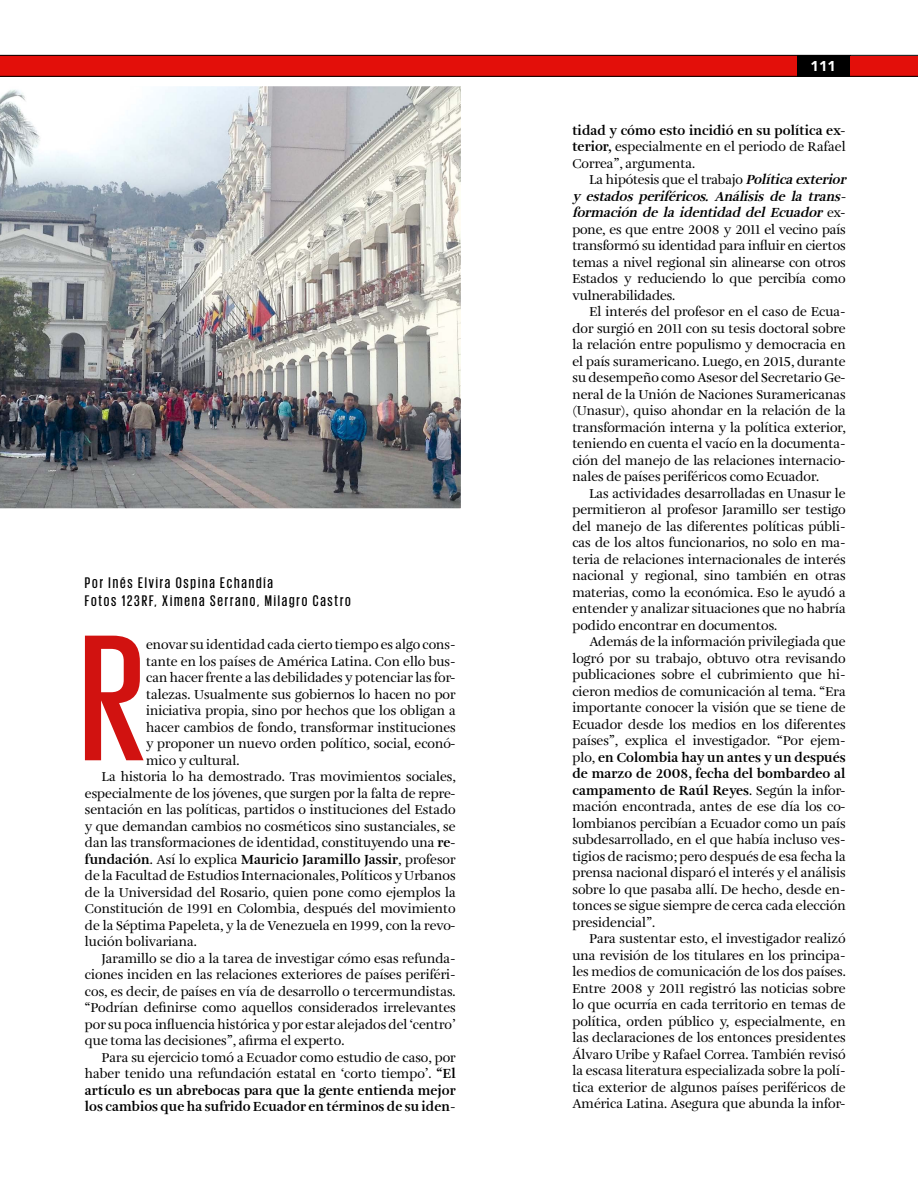
<style>
.page{position:relative;width:918px;height:1188px;background:#fff}
.page>*{position:absolute;margin:0;border:0;box-sizing:border-box;transform-origin:0 0}
.t1{font:500 183.9px "Giorgio Sans";color:#d11210}
.t2{font:500 15.75px/18px "Giorgio Sans";letter-spacing:.12em;color:#000}
.t3{font:900 14.25px "Avenir";color:#fff}
.t4{font:13.5px/16.5px "Amalia Pro";color:#000;text-align:justify}
.t5{font:700 13.5px "Amalia Pro";color:#000}
.s1{font-weight:700}
.s2{font-weight:400}
.s3{font-style:italic}
.s4{font-weight:700;font-style:italic}
</style>
<div class="page">
<img style="left:0;top:86px;width:461px;height:423px">
<svg style="left:0;top:55px;width:918px;height:22px;background:#c30d08"></svg>
<p class="t2" style="left:85px;top:573px;width:267px">Por Inés Elvira Ospina Echandía<br>Fotos 123RF, Ximena Serrano, Milagro Castro</p>
<h1 class="t1" style="left:80px;top:607px;width:66px">R</h1>
<p class="t4" style="left:146px;top:637px;width:311px">enovar su identidad cada cierto tiempo es algo cons-</p>
<p class="t4" style="left:146px;top:654px;width:311px">tante en los países de América Latina. Con ello bus-</p>
<p class="t4" style="left:146px;top:670px;width:311px">can hacer frente a las debilidades y potenciar las for-</p>
<p class="t4" style="left:146px;top:687px;width:311px">talezas. Usualmente sus gobiernos lo hacen no por</p>
<p class="t4" style="left:146px;top:703px;width:311px">iniciativa propia, sino por hechos que los obligan a</p>
<p class="t4" style="left:146px;top:720px;width:311px">hacer cambios de fondo, transformar instituciones</p>
<p class="t4" style="left:146px;top:736px;width:311px">y proponer un nuevo orden político, social, econó-</p>
<p class="t4" style="left:146px;top:753px;width:95px">mico y cultural.</p>
<p class="t4" style="left:102px;top:769px;width:355px">La historia lo ha demostrado. Tras movimientos sociales,</p>
<p class="t4" style="left:85px;top:786px;width:372px">especialmente de los jóvenes, que surgen por la falta de repre-</p>
<p class="t4" style="left:85px;top:802px;width:372px">sentación en las políticas, partidos o instituciones del Estado</p>
<p class="t4" style="left:85px;top:819px;width:372px">y que demandan cambios no cosméticos sino sustanciales, se</p>
<p class="t4" style="left:85px;top:835px;width:372px">dan las transformaciones de identidad, constituyendo una <span class="s1">re-</span></p>
<p class="t5" style="left:85px;top:851px;width:372px">fundación<span class="s2">. Así lo explica</span> Mauricio Jaramillo Jassir<span class="s2">, profesor</span></p>
<p class="t4" style="left:85px;top:868px;width:372px">de la Facultad de Estudios Internacionales, Políticos y Urbanos</p>
<p class="t4" style="left:85px;top:884px;width:372px">de la Universidad del Rosario, quien pone como ejemplos la</p>
<p class="t4" style="left:85px;top:901px;width:372px">Constitución de 1991 en Colombia, después del movimiento</p>
<p class="t4" style="left:85px;top:917px;width:372px">de la Séptima Papeleta, y la de Venezuela en 1999, con la revo-</p>
<p class="t4" style="left:85px;top:934px;width:114px">lución bolivariana.</p>
<p class="t4" style="left:102px;top:950px;width:355px">Jaramillo se dio a la tarea de investigar c<span class="s3">ó</span>mo esas refunda-</p>
<p class="t4" style="left:85px;top:967px;width:372px">ciones inciden en las relaciones exteriores de países periféri-</p>
<p class="t4" style="left:85px;top:983px;width:372px">cos, es decir, de países en vía de desarrollo o tercermundistas.</p>
<p class="t4" style="left:85px;top:1000px;width:372px">“Podrían definirse como aquellos considerados irrelevantes</p>
<p class="t4" style="left:85px;top:1016px;width:372px">por su poca influencia histórica y por estar alejados del ‘centro’</p>
<p class="t4" style="left:85px;top:1033px;width:261px">que toma las decisiones”, afirma el experto.</p>
<p class="t4" style="left:102px;top:1049px;width:355px">Para su ejercicio tomó a Ecuador como estudio de caso, por</p>
<p class="t4" style="left:85px;top:1066px;width:372px">haber tenido una refundación estatal en ‘corto tiempo’. <span class="s1">“El</span></p>
<p class="t5" style="left:85px;top:1082px;width:372px">artículo es un abrebocas para que la gente entienda mejor</p>
<p class="t5" style="left:85px;top:1098px;width:372px">los cambios que ha sufrido Ecuador en términos de su iden-</p>
<p class="t3" style="left:811px;top:54px;width:27px">111</p>
<p class="t4" style="left:572px;top:123px;width:275px"><span class="s1">tidad y cómo esto incidió en su política ex&shy;terior,</span> especialmente en el periodo de Rafael Correa”, argumenta.</p>
<p class="t4" style="left:572px;top:172px;width:279px;text-align:left;text-indent:17px">La hipótesis que el trabajo <span class="s4">Políticaexterior y estados periféricos. Análisis de la trans&shy;formación de la identidad del Ecuador</span> e x - pone, es que entre 2008 y 2011 el vecino país transformó su identidad para influir en ciertos temas a nivel regional sin alinearse con otros Estados y reduciendo lo que percibía como vulnerabilidades.</p>
<p class="t4" style="left:572px;top:304px;width:275px;text-indent:17px">El interés del profesor en el caso de Ecua&shy;dor surgió en 2011 con su tesis doctoral sobre la relación entre populismo y democracia en el país suramericano. Luego, en 2015, durante su desempeño como Asesor del Secretario Ge&shy;neral de la Unión de Naciones Suramericanas (Unasur), quiso ahondar en la relación de la transformación interna y la política exterior, teniendo en cuenta el vacío en la documenta&shy;ción del manejo de las relaciones internacio&shy;nales de países periféricos como Ecuador.</p>
<p class="t4" style="left:572px;top:486px;width:275px;text-indent:17px">Las actividades desarrolladas en Unasur le permitieron al profesor Jaramillo ser testigo del manejo de las diferentes políticas públi&shy;cas de los altos funcionarios, no solo en ma&shy;teria de relaciones internacionales de interés nacional y regional, sino también en otras materias, como la económica. Eso le ayudó a entender y analizar situaciones que no habría podido encontrar en documentos.</p>
<p class="t4" style="left:572px;top:634px;width:275px;text-indent:17px">Además de la información privilegiada que logró por su trabajo, obtuvo otra revisando publicaciones sobre el cubrimiento que hi&shy;cieron medios de comunicación al tema. “Era importante conocer la visión que se tiene de Ecuador desde los medios en los diferentes países”, explica el investigador. “Por ejem&shy;plo, <span class="s1">en Colombia hay un antes y un después de marzo de 2008, fecha del bombardeo al campamento de Raúl Reyes</span>. Según la infor&shy;mación encontrada, antes de ese día los co&shy;lombianos percibían a Ecuador como un país subdesarrollado, en el que había incluso ves&shy;tigios de racismo; pero después de esa fecha la prensa nacional disparó el interés y el análisis sobre lo que pasaba allí. De hecho, desde en&shy;tonces se sigue siempre de cerca cada elección presidencial”.</p>
<p class="t4" style="left:572px;top:931px;width:275px;text-indent:17px">Para sustentar esto, el investigador realizó una revisión de los titulares en los principa&shy;les medios de comunicación de los dos países.<br>Entre 2008 y 2011 registró las noticias sobre lo que ocurría en cada territorio en temas de política, orden público y, especialmente, en las declaraciones de los entonces presidentes Álvaro Uribe y Rafael Correa. También revisó la escasa literatura especializada sobre la polí&shy;tica exterior de algunos países periféricos de América Latina. Asegura que abunda la infor-</p>
</div>
